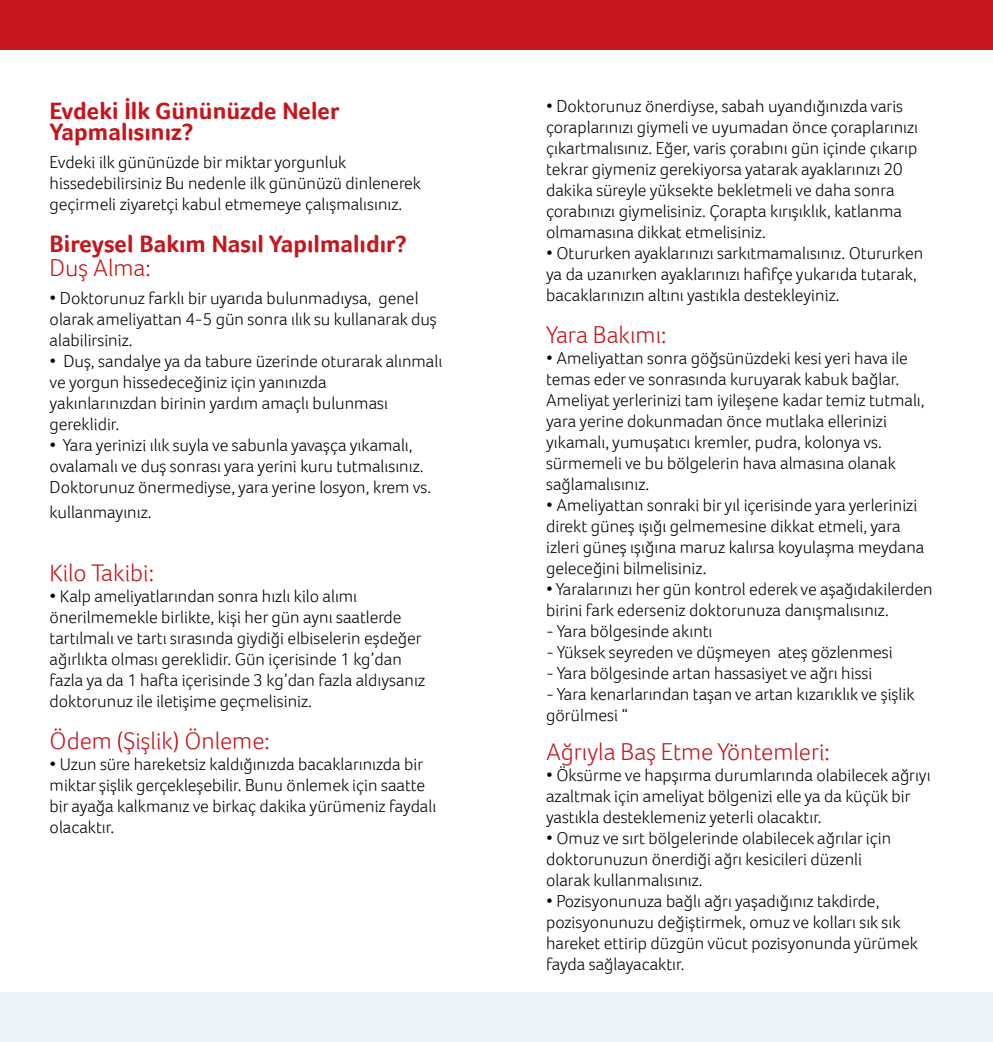
<style>
.page{position:relative;width:993px;height:1042px;background:#fff}
.page>*{position:absolute;margin:0;border:0;box-sizing:border-box;transform-origin:0 0}
.t1{font:300 24.5px "Acer Foco";color:#c4161c}
.t2{font:700 24.5px/21px "Acer Foco";color:#c4161c}
.t3{font:300 17.5px/21px "Acer Foco";color:#000}
</style>
<div class="page">
<div style="left:0;top:0;width:496px;height:50px;background:#c4161c"></div>
<div style="left:0;top:992px;width:496px;height:50px;background:#edf3f7"></div>
<div style="left:496px;top:0;width:496px;height:50px;background:#c4161c"></div>
<div style="left:496px;top:992px;width:496px;height:50px;background:#edf3f7"></div>
<h1 class="t2" style="left:50px;top:99px;width:291px">Evdeki İlk Gününüzde Neler<br>Yapmalısınız?</h1>
<p class="t3" style="left:50px;top:151px;width:373px">Evdeki ilk gününüzde bir miktar yorgunluk hissedebilirsiniz Bu nedenle ilk gününüzü dinlenerek geçirmeli ziyaretçi kabul etmemeye çalışmalısınız.</p>
<h1 class="t2" style="left:50px;top:232px;width:358px">Bireysel Bakım Nasıl Yapılmalıdır?</h1>
<h1 class="t1" style="left:50px;top:254px;width:103px">Duş Alma:</h1>
<p class="t3" style="left:50px;top:287px;width:388px">• Doktorunuz farklı bir uyarıda bulunmadıysa, genel olarak ameliyattan 4-5 gün sonra ılık su kullanarak duş alabilirsiniz.</p>
<p class="t3" style="left:50px;top:350px;width:394px">• Duş, sandalye ya da tabure üzerinde oturarak alınmalı ve yorgun hissedeceğiniz için yanınızda<br>yakınlarınızdan birinin yardım amaçlı bulunması gereklidir.</p>
<p class="t3" style="left:50px;top:434px;width:383px">• Yara yerinizi ılık suyla ve sabunla yavaşça yıkamalı, ovalamalı ve duş sonrası yara yerini kuru tutmalısınız.<br>Doktorunuz önermediyse, yara yerine losyon, krem vs.</p>
<p class="t3" style="left:50px;top:501px;width:103px">kullanmayınız.</p>
<h1 class="t1" style="left:50px;top:558px;width:106px">Kilo Takibi:</h1>
<p class="t3" style="left:50px;top:585px;width:377px">• Kalp ameliyatlarından sonra hızlı kilo alımı önerilmemekle birlikte, kişi her gün aynı saatlerde tartılmalı ve tartı sırasında giydiği elbiselerin eşdeğer ağırlıkta olması gereklidir. Gün içerisinde 1 kg’dan fazla ya da 1 hafta içerisinde 3 kg’dan fazla aldıysanız doktorunuz ile iletişime geçmelisiniz.</p>
<h1 class="t1" style="left:50px;top:726px;width:222px">Ödem (Şişlik) Önleme:</h1>
<p class="t3" style="left:50px;top:753px;width:388px">• Uzun süre hareketsiz kaldığınızda bacaklarınızda bir miktar şişlik gerçekleşebilir. Bunu önlemek için saatte bir ayağa kalkmanız ve birkaç dakika yürümeniz faydalı olacaktır.</p>
<p class="t3" style="left:546px;top:95px;width:373px">• Doktorunuz önerdiyse, sabah uyandığınızda varis çoraplarınızı giymeli ve uyumadan önce çoraplarınızı çıkartmalısınız. Eğer, varis çorabını gün içinde çıkarıp tekrar giymeniz gerekiyorsa yatarak ayaklarınızı 20 dakika süreyle yüksekte bekletmeli ve daha sonra çorabınızı giymelisiniz. Çorapta kırışıklık, katlanma olmamasına dikkat etmelisiniz.</p>
<p class="t3" style="left:546px;top:242px;width:378px">• Otururken ayaklarınızı sarkıtmamalısınız. Otururken ya da uzanırken ayaklarınızı hafifçe yukarıda tutarak, bacaklarınızın altını yastıkla destekleyiniz.</p>
<h1 class="t1" style="left:546px;top:321px;width:122px">Yara Bakımı:</h1>
<p class="t3" style="left:546px;top:347px;width:380px">• Ameliyattan sonra göğsünüzdeki kesi yeri hava ile temas eder ve sonrasında kuruyarak kabuk bağlar.<br>Ameliyat yerlerinizi tam iyileşene kadar temiz tutmalı, yara yerine dokunmadan önce mutlaka ellerinizi yıkamalı, yumuşatıcı kremler, pudra, kolonya vs. sürmemeli ve bu bölgelerin hava almasına olanak sağlamalısınız.</p>
<p class="t3" style="left:546px;top:494px;width:379px">• Ameliyattan sonraki bir yıl içerisinde yara yerlerinizi direkt güneş ışığı gelmemesine dikkat etmeli, yara izleri güneş ışığına maruz kalırsa koyulaşma meydana geleceğini bilmelisiniz.</p>
<p class="t3" style="left:546px;top:578px;width:388px">• Yaralarınızı her gün kontrol ederek ve aşağıdakilerden birini fark ederseniz doktorunuza danışmalısınız.</p>
<p class="t3" style="left:546px;top:620px;width:168px">- Yara bölgesinde akıntı</p>
<p class="t3" style="left:546px;top:641px;width:348px">- Yüksek seyreden ve düşmeyen ateş gözlenmesi</p>
<p class="t3" style="left:546px;top:662px;width:328px">- Yara bölgesinde artan hassasiyet ve ağrı hissi</p>
<p class="t3" style="left:546px;top:683px;width:370px">- Yara kenarlarından taşan ve artan kızarıklık ve şişlik görülmesi “</p>
<h1 class="t1" style="left:546px;top:737px;width:285px">Ağrıyla Baş Etme Yöntemleri:</h1>
<p class="t3" style="left:546px;top:764px;width:386px">• Öksürme ve hapşırma durumlarında olabilecek ağrıyı azaltmak için ameliyat bölgenizi elle ya da küçük bir yastıkla desteklemeniz yeterli olacaktır.</p>
<p class="t3" style="left:546px;top:827px;width:346px">• Omuz ve sırt bölgelerinde olabilecek ağrılar için doktorunuzun önerdiği ağrı kesicileri düzenli olarak kullanmalısınız.</p>
<p class="t3" style="left:546px;top:890px;width:373px">• Pozisyonunuza bağlı ağrı yaşadığınız takdirde, pozisyonunuzu değiştirmek, omuz ve kolları sık sık hareket ettirip düzgün vücut pozisyonunda yürümek fayda sağlayacaktır.</p>
</div>
